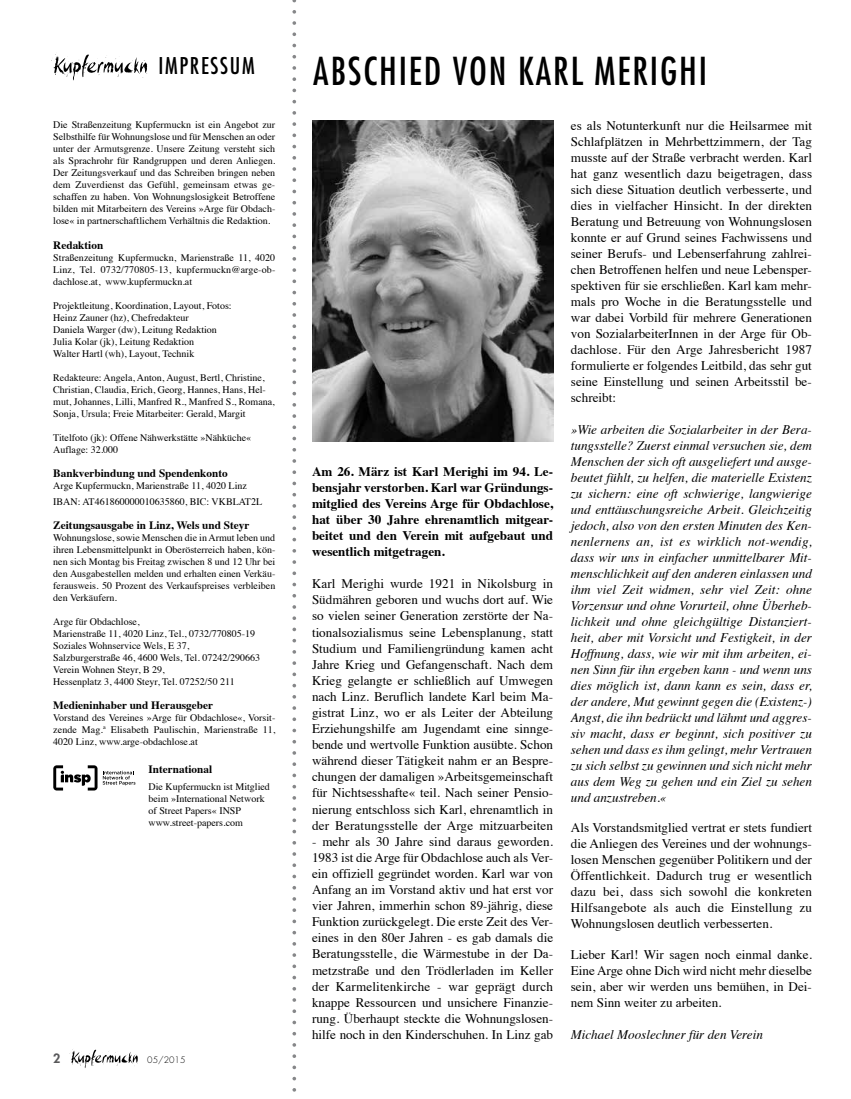
<style>
.page{position:relative;width:851px;height:1099px;background:#fff}
.page>*{position:absolute;margin:0;border:0;box-sizing:border-box;transform-origin:0 0}
.t1{font:condensed 37.5px "Futura";letter-spacing:.05em;color:#000}
.t2{font:condensed 22.5px "Futura";letter-spacing:.075em;color:#000}
.t3{font:13.12px/16.1px "Times";color:#000;text-align:justify}
.t4{font:italic 13.12px/16px "Times";color:#000;text-align:justify}
.t5{font:700 13.12px/16.1px "Times";color:#000;text-align:justify}
.t6{font:800 12.5px "Futura";color:#58585a}
.t7{font:700 11.25px "Times";color:#000}
.t8{font:10px/12px "Times";color:#000}
.t9{font:300 8.75px "Futura";color:#000}
</style>
<div class="page">
<svg style="left:69px;top:1049px;width:69px;height:19px"></svg>
<svg style="left:292px;top:0;width:4px;height:1092px"></svg>
<svg style="left:51px;top:54px;width:96px;height:26px"></svg>
<svg style="left:103px;top:770px;width:32px;height:15px"></svg>
<svg style="left:53px;top:765px;width:44px;height:25px"></svg>
<img style="left:312px;top:120px;width:241px;height:321px">
<h2 class="t2" style="left:158px;top:55px;width:98px">IMPRESSUM</h2>
<p class="t8" style="left:53px;top:120px;width:223px;text-align:justify">Die Straßenzeitung Kupfermuckn ist ein Angebot zur Selbsthilfe für Wohnungslose und für Menschen an oder unter der Armutsgrenze. Unsere Zeitung versteht sich als Sprachrohr für Randgruppen und deren Anliegen.<br>Der Zeitungsverkauf und das Schreiben bringen neben dem Zuverdienst das Gefühl, gemeinsam etwas ge&shy;schaffen zu haben. Von Wohnungslosigkeit Betroffene bilden mit Mitarbeitern des Vereins »Arge für Obdach&shy;lose« in partnerschaftlichem Verhältnis die Redaktion.</p>
<p class="t7" style="left:53px;top:241px;width:52px">Redaktion</p>
<p class="t8" style="left:53px;top:252px;width:223px;text-align:justify">Straßenzeitung Kupfermuckn, Marienstraße 11, 4020<br>Linz, Tel. 0732/770805-13, kupfermuckn@arge-ob&shy;dachlose.at, www.kupfermuckn.at</p>
<p class="t8" style="left:53px;top:300px;width:180px">Projektleitung, Koordination, Layout, Fotos:<br>Heinz Zauner (hz), Chefredakteur<br>Daniela Warger (dw), Leitung Redaktion Julia Kolar (jk), Leitung Redaktion<br>Walter Hartl (wh), Layout, Technik</p>
<p class="t8" style="left:53px;top:372px;width:223px">Redakteure: Angela, Anton, August, Bertl, Christine, Christian, Claudia, Erich, Georg, Hannes, Hans, Hel&shy;mut, Johannes, Lilli, Manfred R., Manfred S., Romana, Sonja, Ursula; Freie Mitarbeiter: Gerald, Margit</p>
<p class="t8" style="left:53px;top:432px;width:199px">Titelfoto (jk): Offene Nähwerkstätte »Nähküche«<br>Auflage: 32.000</p>
<p class="t7" style="left:53px;top:469px;width:176px">Bankverbindung und Spendenkonto</p>
<p class="t8" style="left:53px;top:478px;width:210px;line-height:16px">Arge Kupfermuckn, Marienstraße 11, 4020 Linz<br>IBAN: AT461860000010635860, BIC: VKBLAT2L</p>
<p class="t7" style="left:53px;top:521px;width:198px">Zeitungsausgabe in Linz, Wels und Steyr</p>
<p class="t8" style="left:53px;top:532px;width:223px;text-align:justify">Wohnungslose, sowie Menschen die in Armut leben und ihren Lebensmittelpunkt in Oberösterreich haben, kön&shy;nen sich Montag bis Freitag zwischen 8 und 12 Uhr bei den Ausgabestellen melden und erhalten einen Verkäu&shy;ferausweis. 50 Prozent des Verkaufspreises verbleiben den Verkäufern.</p>
<p class="t8" style="left:53px;top:616px;width:208px">Arge für Obdachlose,<br>Marienstraße 11, 4020 Linz, Tel., 0732/770805-19<br>Soziales Wohnservice Wels, E 37,<br>Salzburgerstraße 46, 4600 Wels, Tel. 07242/290663<br>Verein Wohnen Steyr, B 29,<br>Hessenplatz 3, 4400 Steyr, Tel. 07252/50 211</p>
<p class="t7" style="left:53px;top:701px;width:161px">Medieninhaber und Herausgeber</p>
<p class="t8" style="left:53px;top:712px;width:223px;text-align:justify">Vorstand des Vereines »Arge für Obdachlose«, Vorsit&shy;zende Mag.<sup>a</sup> Elisabeth Paulischin, Marienstraße 11, 4020 Linz, www.arge-obdachlose.at</p>
<p class="t7" style="left:148px;top:765px;width:65px">International</p>
<p class="t8" style="left:148px;top:781px;width:123px">Die Kupfermuckn ist Mitglied beim »International Network of Street Papers« INSP www.street-papers.com</p>
<p class="t6" style="left:53px;top:1051px;width:9px">2</p>
<p class="t9" style="left:147px;top:1055px;width:40px">05/2015</p>
<h1 class="t1" style="left:313px;top:54px;width:395px">ABSCHIED VON KARL MERIGHI</h1>
<p class="t5" style="left:312px;top:464px;width:242px">Am 26. März ist Karl Merighi im 94. Le&shy;bensjahr verstorben. Karl war Gründungs&shy;mitglied des Vereins Arge für Obdachlose, hat über 30 Jahre ehrenamtlich mitgear&shy;beitet und den Verein mit aufgebaut und wesentlich mitgetragen.</p>
<p class="t3" style="left:312px;top:577px;width:242px">Karl Merighi wurde 1921 in Nikolsburg in Südmähren geboren und wuchs dort auf. Wie so vielen seiner Generation zerstörte der Na&shy;tionalsozialismus seine Lebensplanung, statt Studium und Familiengründung kamen acht Jahre Krieg und Gefangenschaft. Nach dem Krieg gelangte er schließlich auf Umwegen nach Linz. Beruflich landete Karl beim Ma&shy;gistrat Linz, wo er als Leiter der Abteilung Erziehungshilfe am Jugendamt eine sinnge&shy;bende und wertvolle Funktion ausübte. Schon während dieser Tätigkeit nahm er an Bespre&shy;chungen der damaligen »Arbeitsgemeinschaft für Nichtsesshafte« teil. Nach seiner Pensio&shy;nierung entschloss sich Karl, ehrenamtlich in der Beratungsstelle der Arge mitzuarbeiten</p>
<p class="t3" style="left:312px;top:834px;width:242px">- mehr als 30 Jahre sind daraus geworden.<br>1983 ist die Arge für Obdachlose auch als Ver&shy;ein offiziell gegründet worden. Karl war von Anfang an im Vorstand aktiv und hat erst vor vier Jahren, immerhin schon 89-jährig, diese Funktion zurückgelegt. Die erste Zeit des Ver&shy;eines in den 80er Jahren - es gab damals die Beratungsstelle, die Wärmestube in der Da&shy;metzstraße und den Trödlerladen im Keller der Karmelitenkirche - war geprägt durch knappe Ressourcen und unsichere Finanzie&shy;rung. Überhaupt steckte die Wohnungslosen&shy;hilfe noch in den Kinderschuhen. In Linz gab</p>
<p class="t3" style="left:570px;top:119px;width:243px">es als Notunterkunft nur die Heilsarmee mit Schlafplätzen in Mehrbettzimmern, der Tag musste auf der Straße verbracht werden. Karl hat ganz wesentlich dazu beigetragen, dass sich diese Situation deutlich verbesserte, und dies in vielfacher Hinsicht. In der direkten Beratung und Betreuung von Wohnungslosen konnte er auf Grund seines Fachwissens und seiner Berufs- und Lebenserfahrung zahlrei&shy;chen Betroffenen helfen und neue Lebensper&shy;spektiven für sie erschließen. Karl kam mehr&shy;mals pro Woche in die Beratungsstelle und war dabei Vorbild für mehrere Generationen von SozialarbeiterInnen in der Arge für Ob&shy;dachlose. Für den Arge Jahresbericht 1987 formulierte er folgendes Leitbild, das sehr gut seine Einstellung und seinen Arbeitsstil be&shy;schreibt:</p>
<p class="t4" style="left:570px;top:423px;width:243px">»Wie arbeiten die Sozialarbeiter in der Bera&shy;tungsstelle? Zuerst einmal versuchen sie, dem Menschen der sich oft ausgeliefert und ausge&shy;beutet fühlt, zu helfen, die materielle Existenz zu sichern: eine oft schwierige, langwierige und enttäuschungsreiche Arbeit. Gleichzeitig jedoch, also von den ersten Minuten des Ken&shy;nenlernens an, ist es wirklich not-wendig, dass wir uns in einfacher unmittelbarer Mit&shy;menschlichkeit auf den anderen einlassen und ihm viel Zeit widmen, sehr viel Zeit: ohne Vorzensur und ohne Vorurteil, ohne Überheb&shy;lichkeit und ohne gleichgültige Distanziert&shy;heit, aber mit Vorsicht und Festigkeit, in der Hoffnung, dass, wie wir mit ihm arbeiten, ei&shy;nen Sinn für ihn ergeben kann - und wenn uns dies möglich ist, dann kann es sein, dass er, der andere, Mut gewinnt gegen die (Existenz-)<br>Angst, die ihn bedrückt und lähmt und aggres&shy;siv macht, dass er beginnt, sich positiver zu sehen und dass es ihm gelingt, mehr Vertrauen zu sich selbst zu gewinnen und sich nicht mehr aus dem Weg zu gehen und ein Ziel zu sehen und anzustreben.«</p>
<p class="t3" style="left:570px;top:820px;width:243px">Als Vorstandsmitglied vertrat er stets fundiert die Anliegen des Vereines und der wohnungs&shy;losen Menschen gegenüber Politikern und der Öffentlichkeit. Dadurch trug er wesentlich dazu bei, dass sich sowohl die konkreten Hilfsangebote als auch die Einstellung zu Wohnungslosen deutlich verbesserten.</p>
<p class="t3" style="left:570px;top:947px;width:242px">Lieber Karl! Wir sagen noch einmal danke.<br>Eine Arge ohne Dich wird nicht mehr dieselbe sein, aber wir werden uns bemühen, in Dei&shy;nem Sinn weiter zu arbeiten.</p>
<p class="t4" style="left:570px;top:1027px;width:193px">Michael Mooslechner für den Verein</p>
</div>
